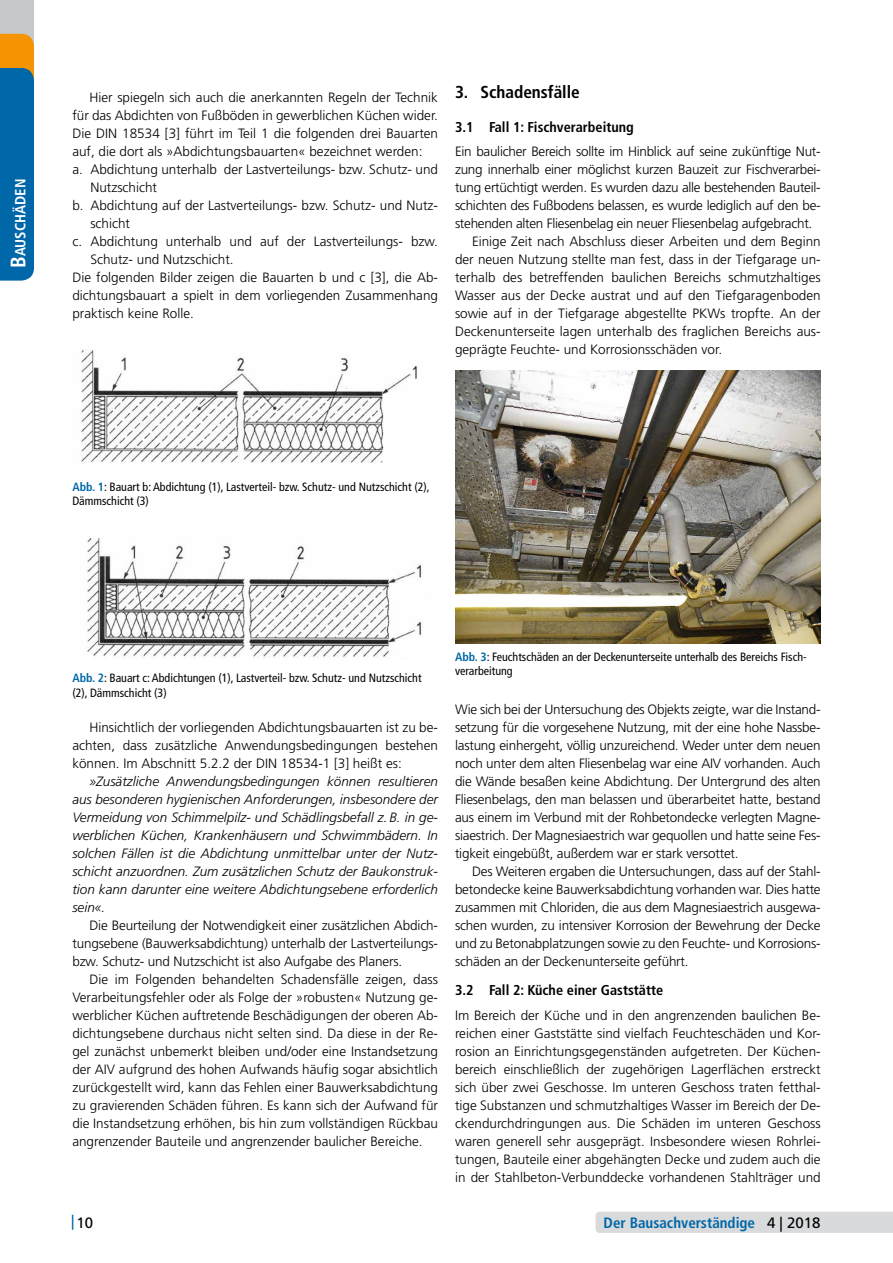
<style>
.page{position:relative;width:893px;height:1263px;background:#fff}
.page>*{position:absolute;margin:0;border:0;box-sizing:border-box;transform-origin:0 0}
.Ü1{font:700 condensed 17.25px "Frutiger LT Std";color:#000}
.t1{font:700 condensed 15px "Frutiger LT Std";color:#0067a8}
.t2{font:15px "Frutiger LT Std";color:#000}
.t3{font:700 condensed 14.7px "Frutiger LT Std";color:#fff}
.Ü3{font:700 condensed 14.25px "Frutiger LT Std";color:#000}
.Absatz_mit_Einzug{font:300 13.5px/18px "Frutiger LT Std";color:#000;text-align:justify}
.Standard_Fließtext{font:300 13.5px/18px "Frutiger LT Std";color:#000;text-align:justify}
.Absatz_ohne_Einzug{font:300 13.5px/18px "Frutiger LT Std";letter-spacing:-.015em;color:#000;text-align:justify}
.Absatz_mit_Einzug-2{font:italic 300 13.5px/18px "Frutiger LT Std";color:#000;text-align:justify}
.Bildunterschrift{font:condensed 12px/14.4px "Frutiger LT Std";color:#000}
.s1{font-size:21px}
.s2{font-weight:700;color:#0067a8}
.s3{color:#0067a8}
.s4{font-weight:400;font-stretch:normal;color:#000}
</style>
<div class="page">
<svg style="left:0;top:0;width:34px;height:281px;background:#377897"></svg>
<div style="left:595px;top:1211px;width:298px;height:22px;background:#d9dadb"></div>
<img style="left:455px;top:370px;width:366px;height:273px">
<img style="left:81px;top:349px;width:336px;height:114px">
<img style="left:87px;top:538px;width:335px;height:120px">
<p class="t3" style="left:12px;top:268px;width:90px;rotate:-90deg"><span class="s1">B</span>auschäden</p>
<p class="Absatz_mit_Einzug" style="left:72px;top:88px;width:367px;text-indent:17px">Hier spiegeln sich auch die anerkannten Regeln der Technik für das Abdichten von Fußböden in gewerblichen Küchen wider.<br>Die DIN 18534 [3] führt im Teil 1 die folgenden drei Bauarten auf, die dort als »Abdichtungsbauarten« bezeichnet werden:</p>
<p class="Standard_Fließtext" style="left:90px;top:160px;width:349px;text-indent:-18px">a. Abdichtung unterhalb der Lastverteilungs- bzw. Schutz- und<br>Nutzschicht</p>
<p class="Standard_Fließtext" style="left:90px;top:196px;width:349px;text-indent:-18px">b. Abdichtung auf der Lastverteilungs- bzw. Schutz- und Nutz&shy;schicht</p>
<p class="Standard_Fließtext" style="left:90px;top:232px;width:349px;text-indent:-18px">c. Abdichtung unterhalb und auf der Lastverteilungs- bzw.<br>Schutz- und Nutzschicht.</p>
<p class="Standard_Fließtext" style="left:72px;top:268px;width:367px">Die folgenden Bilder zeigen die Bauarten b und c [3], die Ab&shy;dichtungsbauart a spielt in dem vorliegenden Zusammenhang praktisch keine Rolle.</p>
<p class="Ü1" style="left:455px;top:82px;width:126px">3. Schadensfälle</p>
<p class="Ü3" style="left:455px;top:118px;width:180px">3.1 Fall 1: Fischverarbeitung</p>
<p class="Standard_Fließtext" style="left:455px;top:142px;width:367px">Ein baulicher Bereich sollte im Hinblick auf seine zukünftige Nut&shy;zung innerhalb einer möglichst kurzen Bauzeit zur Fischverarbei&shy;tung ertüchtigt werden. Es wurden dazu alle bestehenden Bauteil&shy;schichten des Fußbodens belassen, es wurde lediglich auf den be&shy;stehenden alten Fliesenbelag ein neuer Fliesenbelag aufgebracht.</p>
<p class="Absatz_mit_Einzug" style="left:455px;top:232px;width:367px;text-indent:17px">Einige Zeit nach Abschluss dieser Arbeiten und dem Beginn der neuen Nutzung stellte man fest, dass in der Tiefgarage un&shy;terhalb des betreffenden baulichen Bereichs schmutzhaltiges Wasser aus der Decke austrat und auf den Tiefgaragenboden sowie auf in der Tiefgarage abgestellte PKWs tropfte. An der Deckenunterseite lagen unterhalb des fraglichen Bereichs aus&shy;geprägte Feuchte- und Korrosionsschäden vor.</p>
<p class="Bildunterschrift" style="left:72px;top:479px;width:359px"><span class="s2">Abb. 1</span>: Bauart b: Abdichtung (1), Lastverteil- bzw. Schutz- und Nutzschicht (2),<br>Dämmschicht (3)</p>
<p class="Bildunterschrift" style="left:72px;top:671px;width:351px"><span class="s2">Abb. 2</span>: Bauart c: Abdichtungen (1), Lastverteil- bzw. Schutz- und Nutzschicht (2), Dämmschicht (3)</p>
<p class="Absatz_mit_Einzug" style="left:72px;top:718px;width:367px;text-indent:17px">Hinsichtlich der vorliegenden Abdichtungsbauarten ist zu be&shy;achten, dass zusätzliche Anwendungsbedingungen bestehen können. Im Abschnitt 5.2.2 der DIN 18534-1 [3] heißt es:</p>
<p class="Absatz_mit_Einzug-2" style="left:72px;top:772px;width:367px;text-indent:17px">»Zusätzliche Anwendungsbedingungen können resultieren aus besonderen hygienischen Anforderungen, insbesondere der Vermeidung von Schimmelpilz- und Schädlingsbefall z.B. in ge&shy;werblichen Küchen, Krankenhäusern und Schwimmbädern. In solchen Fällen ist die Abdichtung unmittelbar unter der Nutz&shy;schicht anzuordnen. Zum zusätzlichen Schutz der Baukonstruk&shy;tion kann darunter eine weitere Abdichtungsebene erforderlich sein«.</p>
<p class="Absatz_mit_Einzug" style="left:72px;top:916px;width:367px;text-indent:17px">Die Beurteilung der Notwendigkeit einer zusätzlichen Abdich&shy;tungsebene (Bauwerksabdichtung) unterhalb der Lastverteilungs&shy;bzw. Schutz- und Nutzschicht ist also Aufgabe des Planers.</p>
<p class="Absatz_mit_Einzug" style="left:72px;top:970px;width:367px;text-indent:17px">Die im Folgenden behandelten Schadensfälle zeigen, dass Verarbeitungsfehler oder als Folge der »robusten« Nutzung ge&shy;werblicher Küchen auftretende Beschädigungen der oberen Ab&shy;dichtungsebene durchaus nicht selten sind. Da diese in der Re&shy;gel zunächst unbemerkt bleiben und/oder eine Instandsetzung der AIV aufgrund des hohen Aufwands häufig sogar absichtlich zurückgestellt wird, kann das Fehlen einer Bauwerksabdichtung zu gravierenden Schäden führen. Es kann sich der Aufwand für die Instandsetzung erhöhen, bis hin zum vollständigen Rückbau angrenzender Bauteile und angrenzender baulicher Bereiche.</p>
<p class="Bildunterschrift" style="left:455px;top:649px;width:353px"><span class="s2">Abb. 3</span>: Feuchtschäden an der Deckenunterseite unterhalb des Bereichs Fisch&shy;verarbeitung</p>
<p class="Absatz_ohne_Einzug" style="left:455px;top:700px;width:367px">Wie sich bei der Untersuchung des Objekts zeigte, war die Instand&shy;setzung für die vorgesehene Nutzung, mit der eine hohe Nassbe&shy;lastung einhergeht, völlig unzureichend. Weder unter dem neuen noch unter dem alten Fliesenbelag war eine AIV vorhanden. Auch die Wände besaßen keine Abdichtung. Der Untergrund des alten Fliesenbelags, den man belassen und überarbeitet hatte, bestand aus einem im Verbund mit der Rohbetondecke verlegten Magne&shy;siaestrich. Der Magnesiaestrich war gequollen und hatte seine Fes&shy;tigkeit eingebüßt, außerdem war er stark versottet.</p>
<p class="Absatz_mit_Einzug" style="left:455px;top:862px;width:367px;text-indent:17px">Des Weiteren ergaben die Untersuchungen, dass auf der Stahl&shy;betondecke keine Bauwerksabdichtung vorhanden war. Dies hatte zusammen mit Chloriden, die aus dem Magnesiaestrich ausgewa&shy;schen wurden, zu intensiver Korrosion der Bewehrung der Decke und zu Betonabplatzungen sowie zu den Feuchte- und Korrosions&shy;schäden an der Deckenunterseite geführt.</p>
<p class="Ü3" style="left:455px;top:982px;width:210px">3.2 Fall 2: Küche einer Gaststätte</p>
<p class="Standard_Fließtext" style="left:455px;top:1006px;width:367px">Im Bereich der Küche und in den angrenzenden baulichen Be&shy;reichen einer Gaststätte sind vielfach Feuchteschäden und Kor&shy;rosion an Einrichtungsgegenständen aufgetreten. Der Küchen&shy;bereich einschließlich der zugehörigen Lagerflächen erstreckt sich über zwei Geschosse. Im unteren Geschoss traten fetthal&shy;tige Substanzen und schmutzhaltiges Wasser im Bereich der De&shy;ckendurchdringungen aus. Die Schäden im unteren Geschoss waren generell sehr ausgeprägt. Insbesondere wiesen Rohrlei&shy;tungen, Bauteile einer abgehängten Decke und zudem auch die in der Stahlbeton-Verbunddecke vorhandenen Stahlträger und</p>
<p class="t2" style="left:71px;top:1214px;width:23px"><span class="s3">|</span>10</p>
<p class="t1" style="left:604px;top:1214px;width:218px">Der Bausachverständige <span class="s4">4 | 2018</span></p>
</div>
